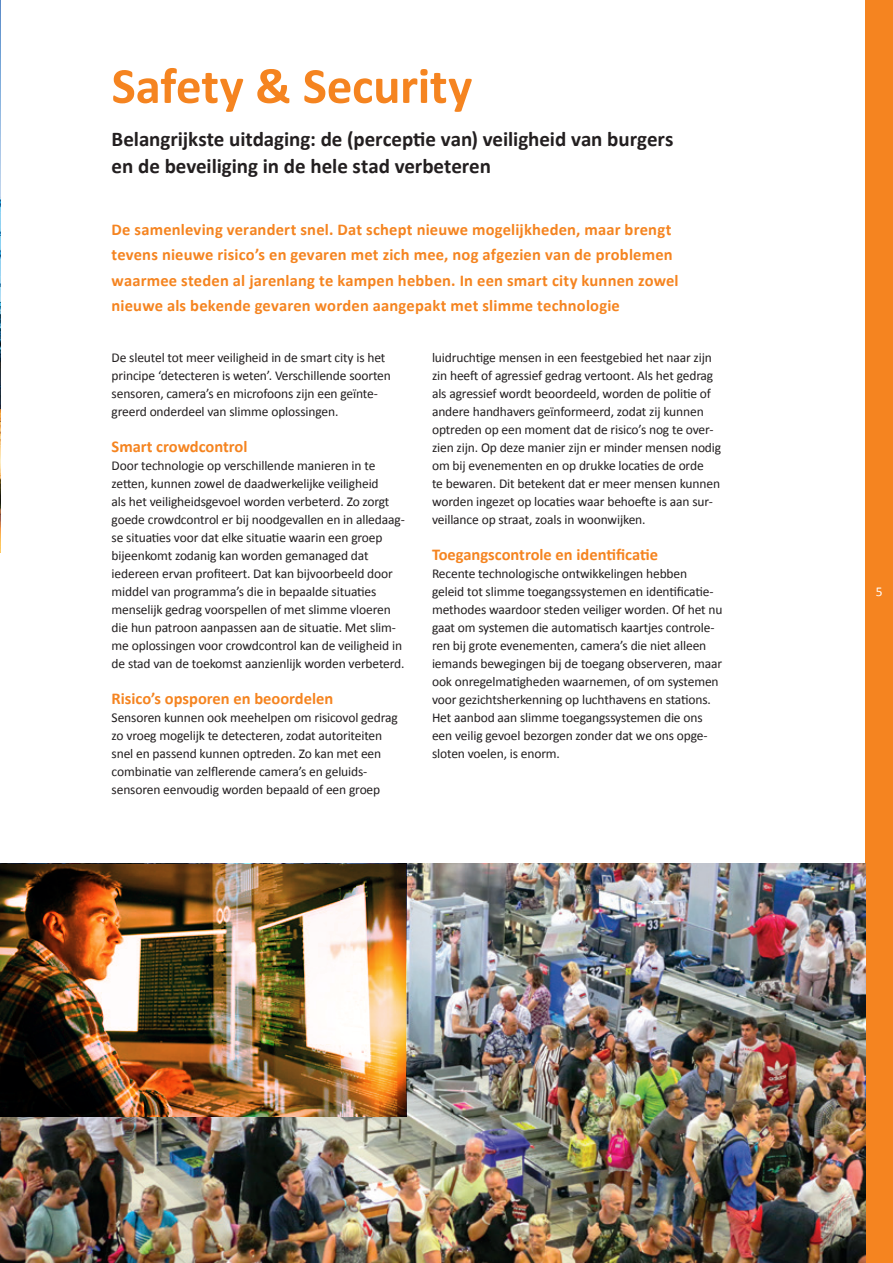
<style>
.page{position:relative;width:893px;height:1263px;background:#fff}
.page>*{position:absolute;margin:0;border:0;box-sizing:border-box;transform-origin:0 0}
.t1{font:700 51px "Calibri";letter-spacing:-.005em;color:#f58420}
.t2{font:700 21px/27px "Calibri";letter-spacing:-.005em;color:#231f20}
.t3{font:700 16.5px/25.5px "Calibri";letter-spacing:.01em;color:#f58420}
.t4{font:13.5px/18px "Calibri";letter-spacing:-.01em;color:#231f20}
.t5{font:13.5px "Calibri";color:#fff}
</style>
<div class="page">
<div style="left:865px;top:0;width:28px;height:1263px;background:#f58420"></div>
<img style="left:0;top:864px;width:865px;height:399px">
<img style="left:0;top:864px;width:406px;height:253px">
<img style="left:0;top:0;width:1px;height:553px">
<h1 class="t1" style="left:112px;top:53px;width:362px">Safety &amp; Security</h1>
<h2 class="t2" style="left:112px;top:125px;width:563px">Belangrijkste uitdaging: de (perceptie van) veiligheid van burgers en de beveiliging in de hele stad verbeteren</h2>
<p class="t3" style="left:112px;top:217px;width:568px">De samenleving verandert snel. Dat schept nieuwe mogelijkheden, maar brengt tevens nieuwe risico’s en gevaren met zich mee, nog afgezien van de problemen waarmee steden al jarenlang te kampen hebben. In een smart city kunnen zowel nieuwe als bekende gevaren worden aangepakt met slimme technologie</p>
<p class="t4" style="left:112px;top:348px;width:281px">De sleutel tot meer veiligheid in de smart city is het principe ‘detecteren is weten’. Verschillende soorten sensoren, camera’s en microfoons zijn een geïnte&shy;greerd onderdeel van slimme oplossingen.</p>
<p class="t3" style="left:112px;top:434px;width:137px">Smart crowdcontrol</p>
<p class="t4" style="left:112px;top:456px;width:295px">Door technologie op verschillende manieren in te zetten, kunnen zowel de daadwerkelijke veiligheid<br>als het veiligheidsgevoel worden verbeterd. Zo zorgt goede crowdcontrol er bij noodgevallen en in alledaag&shy;se situaties voor dat elke situatie waarin een groep bijeenkomt zodanig kan worden gemanaged dat iedereen ervan profiteert. Dat kan bijvoorbeeld door middel van programma’s die in bepaalde situaties menselijk gedrag voorspellen of met slimme vloeren die hun patroon aanpassen aan de situatie. Met slim&shy;me oplossingen voor crowdcontrol kan de veiligheid in de stad van de toekomst aanzienlijk worden verbeterd.</p>
<p class="t3" style="left:112px;top:686px;width:223px">Risico’s opsporen en beoordelen</p>
<p class="t4" style="left:112px;top:708px;width:288px">Sensoren kunnen ook meehelpen om risicovol gedrag zo vroeg mogelijk te detecteren, zodat autoriteiten snel en passend kunnen optreden. Zo kan met een combinatie van zelflerende camera’s en geluids&shy;sensoren eenvoudig worden bepaald of een groep</p>
<p class="t4" style="left:432px;top:348px;width:291px">luidruchtige mensen in een feestgebied het naar zijn zin heeft of agressief gedrag vertoont. Als het gedrag als agressief wordt beoordeeld, worden de politie of andere handhavers geïnformeerd, zodat zij kunnen optreden op een moment dat de risico’s nog te over&shy;zien zijn. Op deze manier zijn er minder mensen nodig om bij evenementen en op drukke locaties de orde<br>te bewaren. Dit betekent dat er meer mensen kunnen worden ingezet op locaties waar behoefte is aan sur&shy;veillance op straat, zoals in woonwijken.</p>
<p class="t3" style="left:432px;top:542px;width:227px">Toegangscontrole en identificatie</p>
<p class="t4" style="left:432px;top:564px;width:292px">Recente technologische ontwikkelingen hebben geleid tot slimme toegangssystemen en identificatie&shy;methodes waardoor steden veiliger worden. Of het nu gaat om systemen die automatisch kaartjes controle&shy;ren bij grote evenementen, camera’s die niet alleen iemands bewegingen bij de toegang observeren, maar ook onregelmatigheden waarnemen, of om systemen voor gezichtsherkenning op luchthavens en stations.<br>Het aanbod aan slimme toegangssystemen die ons een veilig gevoel bezorgen zonder dat we ons opge&shy;sloten voelen, is enorm.</p>
<p class="t5" style="left:876px;top:583px;width:8px">5</p>
</div>
